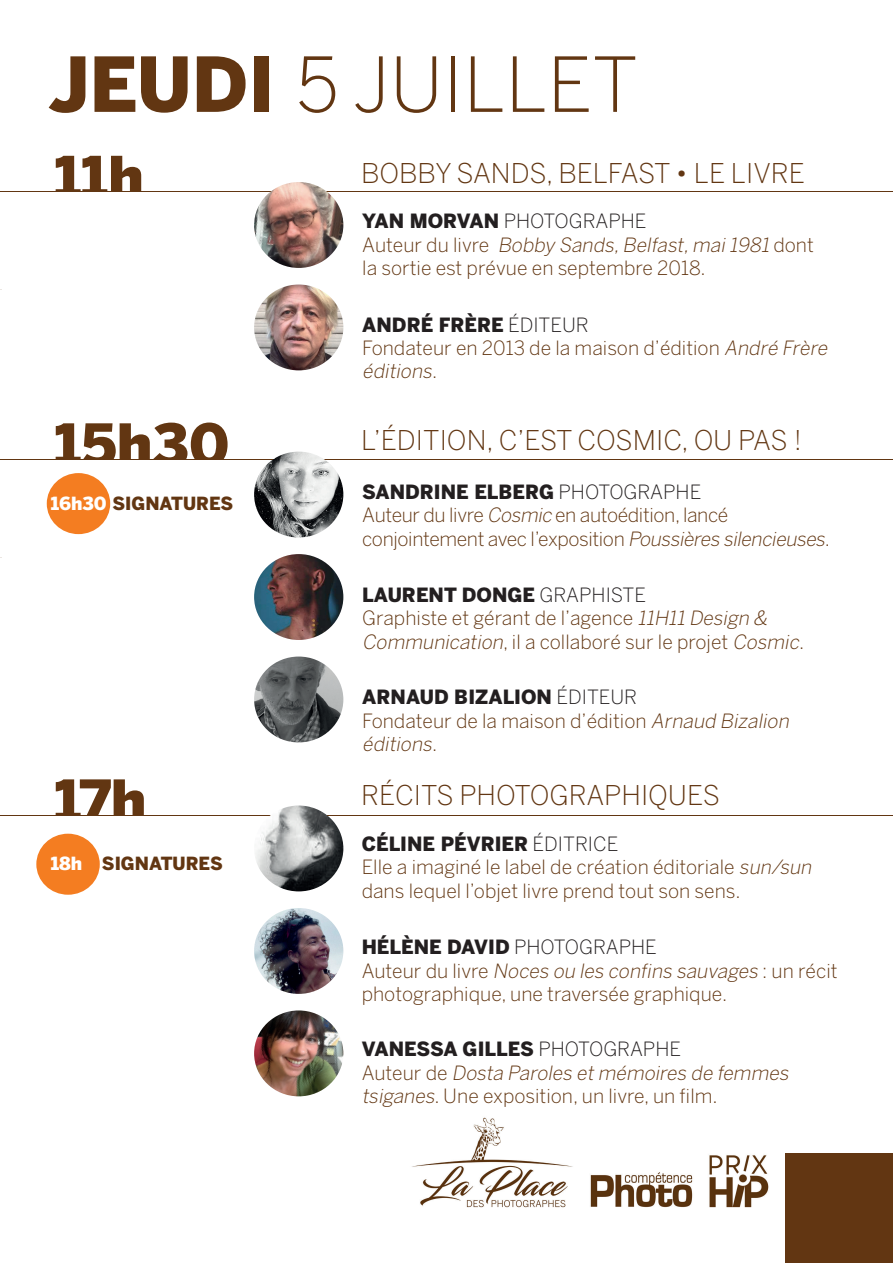
<style>
.page{position:relative;width:893px;height:1263px;background:#fff}
.page>*{position:absolute;margin:0;border:0;box-sizing:border-box;transform-origin:0 0}
.t1{font:300 75px "Benton Sans";color:#623612}
.t2{font:900 57px "Benton Sans";color:#623612}
.t3{font:300 27px "Benton Sans";color:#623612}
.t4{font:300 19.5px/23.4px "Benton Sans";color:#623612}
.t5{font:300 19.5px/23.4px "Benton Sans";letter-spacing:-.02em;color:#623612}
.t6{font:900 18px "Benton Sans";color:#623612}
.s1{font-weight:900}
.s2{color:#fff}
.s3{font-weight:900;color:#231f20}
.s4{color:#231f20}
.s5{font-style:italic}
</style>
<div class="page">
<img style="left:254px;top:554px;width:89px;height:86px">
<img style="left:254px;top:656px;width:89px;height:86px">
<img style="left:254px;top:908px;width:89px;height:86px">
<img style="left:254px;top:1010px;width:89px;height:86px">
<hr style="left:0;top:459px;width:893px;height:1px;background:#623612">
<img style="left:254px;top:284px;width:89px;height:86px">
<img style="left:254px;top:452px;width:89px;height:85px">
<hr style="left:0;top:191px;width:893px;height:1px;background:#623612">
<hr style="left:0;top:815px;width:893px;height:1px;background:#623612">
<img style="left:255px;top:805px;width:88px;height:86px">
<img style="left:254px;top:182px;width:89px;height:86px">
<img style="left:412px;top:1117px;width:376px;height:105px">
<div style="left:786px;top:1154px;width:107px;height:109px;background:#623612"></div>
<div style="left:47px;top:473px;width:63px;height:61px;background:#f47d21;border-radius:50%"></div>
<div style="left:36px;top:834px;width:64px;height:61px;background:#f47d21;border-radius:50%"></div>
<h1 class="t1" style="left:48px;top:40px;width:591px"><span class="s1">JEUDI</span> 5 JUILLET</h1>
<h2 class="t2" style="left:54px;top:143px;width:91px">11h</h2>
<h2 class="t2" style="left:54px;top:411px;width:177px">15h30</h2>
<p class="t6" style="left:51px;top:492px;width:184px"><span class="s2">16h30</span> SIGNATURES</p>
<h2 class="t2" style="left:54px;top:767px;width:94px">17h</h2>
<p class="t6" style="left:51px;top:853px;width:174px"><span class="s2">18h</span> SIGNATURES</p>
<h3 class="t3" style="left:361px;top:157px;width:445px">BOBBY SANDS, BELFAST • LE LIVRE</h3>
<p class="t4" style="left:362px;top:209px;width:453px"><span class="s3">YAN MORVAN</span> <span class="s4">PHOTOGRAPHE<br></span>A u t e u r d u l i v re <span class="s5">Bobby Sands,Belfast,mai1981</span> d o n t la sortie est prévue en septembre 2018.</p>
<p class="t4" style="left:362px;top:313px;width:470px"><span class="s3">ANDRÉ FRÈRE</span> <span class="s4">ÉDITEUR<br></span>Fondateur en 2013 de la maison d’édition <span class="s5">André Frère éditions</span>.</p>
<h3 class="t3" style="left:361px;top:424px;width:442px">L’ÉDITION, C’EST COSMIC, OU PAS !</h3>
<p class="t5" style="left:362px;top:480px;width:469px"><span class="s3">SANDRINE ELBERG</span> <span class="s4">PHOTOGRAPHE<br></span>Auteur du livre <span class="s5">Cosmic</span> en autoédition, lancé conjointement avec l’exposition <span class="s5">Poussières silencieuses</span>.</p>
<p class="t4" style="left:362px;top:583px;width:443px"><span class="s3">LAURENT DONGE</span> <span class="s4">GRAPHISTE<br></span>Graphiste et gérant de l’agence <span class="s5">11H11 Design &amp;<br>Communication</span>, i l a co l l a b o ré s u r l e p roj et <span class="s5">Cosmic</span>.</p>
<p class="t4" style="left:362px;top:685px;width:432px"><span class="s3">ARNAUD BIZALION</span> <span class="s4">ÉDITEUR<br></span>Fondateur de la maison d’édition <span class="s5">Arnaud Bizalion éditions</span>.</p>
<h3 class="t3" style="left:361px;top:779px;width:360px">RÉCITS PHOTOGRAPHIQUES</h3>
<p class="t4" style="left:362px;top:832px;width:455px"><span class="s3">CÉLINE PÉVRIER</span> <span class="s4">ÉDITRICE<br></span>Elle a imaginé le label de création éditoriale <span class="s5">sun/sun </span>dans lequel l’objet livre prend tout son sens.</p>
<p class="t4" style="left:362px;top:935px;width:477px"><span class="s3">HÉLÈNE DAVID</span> <span class="s4">PHOTOGRAPHE<br></span>A u t e u r d u l i v re <span class="s5">Noces ou les confins sauvages</span> : u n r é c i t photographique, une traversée graphique.</p>
<p class="t4" style="left:362px;top:1037px;width:432px"><span class="s3">VANESSA GILLES</span> <span class="s4">PHOTOGRAPHE<br></span>A u t e u r d e <span class="s5">Dosta Paroles etmémoires de femmes tsiganes</span>. Une exposition, un livre, un film.</p>
</div>
